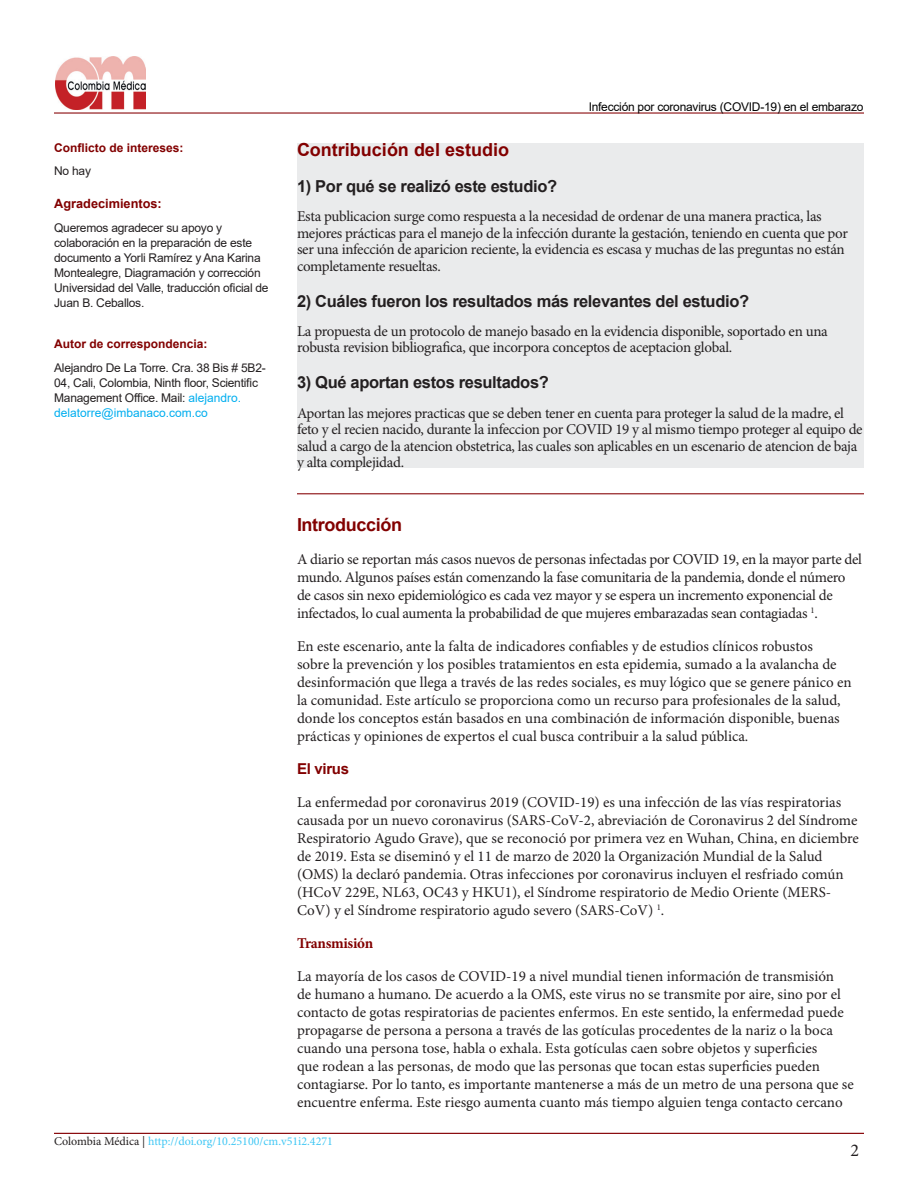
<style>
.page{position:relative;width:918px;height:1188px;background:#fff}
.page>*{position:absolute;margin:0;border:0;box-sizing:border-box;transform-origin:0 0}
.t1{font:700 18px "Arial";color:#820000}
.t2{font:700 18px "Arial";letter-spacing:-.02em;color:#820000}
.t3{font:18px "Minion Pro";color:#231f20}
.t4{font:700 16.5px "Arial";letter-spacing:-.02em;color:#231f20}
.t5{font:15px/18px "Minion Pro";letter-spacing:-.01em;color:#231f20}
.t6{font:700 15px "Minion Pro";letter-spacing:-.02em;color:#820000}
.t7{font:700 15px "Arial";letter-spacing:-.02em;color:#820000}
.t8{font:700 12.75px "Arial";color:#820000}
.t9{font:12px/15px "Arial";letter-spacing:-.02em;color:#231f20}
.t10{font:12px "Minion Pro";color:#40c7f4}
.t11{font:12px "Arial";letter-spacing:-.02em;color:#000}
.t12{font:700 12px "Arial";color:#820000}
.s1{color:#00aeef}
.s2{color:#231f20}
</style>
<div class="page">
<img style="left:55px;top:57px;width:91px;height:52px">
<hr style="left:54px;top:112px;width:810px;height:2px;background:#8b0d10">
<hr style="left:54px;top:1133px;width:810px;height:1px;background:#8b0d10">
<div style="left:297px;top:143px;width:567px;height:325px;background:#eaebec"></div>
<hr style="left:297px;top:493px;width:567px;height:1px;background:#8b0d10">
<p class="t12" style="left:54px;top:139px;width:131px">Conflicto de intereses:</p>
<p class="t9" style="left:54px;top:164px;width:38px">No hay</p>
<p class="t8" style="left:54px;top:195px;width:109px">Agradecimientos:</p>
<p class="t9" style="left:54px;top:220px;width:216px">Queremos agradecer su apoyo y colaboración en la preparación de este documento a Yorli Ramírez y Ana Karina Montealegre, Diagramación y corrección Universidad del Valle, traducción oficial de Juan B. Ceballos.</p>
<p class="t12" style="left:54px;top:336px;width:155px">Autor de correspondencia:</p>
<p class="t9" style="left:54px;top:360px;width:213px">Alejandro De La Torre. Cra. 38 Bis # 5B2- 04, Cali, Colombia, Ninth floor, Scientific Management Office. Mail: <span class="s1">alejandro. delatorre@imbanaco.com.co</span></p>
<p class="t11" style="left:589px;top:98px;width:276px">Infección por coronavirus (COVID-19) en el embarazo</p>
<p class="t1" style="left:297px;top:137px;width:214px">Contribución del estudio</p>
<p class="t4" style="left:297px;top:175px;width:262px">1) Por qué se realizó este estudio?</p>
<p class="t5" style="left:297px;top:209px;width:552px;line-height:16.5px">Esta publicacion surge como respuesta a la necesidad de ordenar de una manera practica, las mejores prácticas para el manejo de la infección durante la gestación, teniendo en cuenta que por ser una infección de aparicion reciente, la evidencia es escasa y muchas de las preguntas no están completamente resueltas.</p>
<p class="t4" style="left:297px;top:289px;width:454px">2) Cuáles fueron los resultados más relevantes del estudio?</p>
<p class="t5" style="left:297px;top:324px;width:532px;line-height:16.5px">La propuesta de un protocolo de manejo basado en la evidencia disponible, soportado en una robusta revision bibliografica, que incorpora conceptos de aceptacion global.</p>
<p class="t4" style="left:297px;top:371px;width:254px">3) Qué aportan estos resultados?</p>
<p class="t5" style="left:297px;top:405px;width:567px;line-height:16.5px">Aportan las mejores practicas que se deben tener en cuenta para proteger la salud de la madre, el feto y el recien nacido, durante la infeccion por COVID 19 y al mismo tiempo proteger al equipo de salud a cargo de la atencion obstetrica, las cuales son aplicables en un escenario de atencion de baja y alta complejidad.</p>
<p class="t2" style="left:297px;top:512px;width:107px">Introducción</p>
<p class="t5" style="left:297px;top:551px;width:566px">A diario se reportan más casos nuevos de personas infectadas por COVID 19, en la mayor parte del mundo. Algunos países están comenzando la fase comunitaria de la pandemia, donde el número de casos sin nexo epidemiológico es cada vez mayor y se espera un incremento exponencial de infectados, lo cual aumenta la probabilidad de que mujeres embarazadas sean contagiadas <sup>1</sup>.</p>
<p class="t5" style="left:297px;top:638px;width:556px">En este escenario, ante la falta de indicadores confiables y de estudios clínicos robustos<br>sobre la prevención y los posibles tratamientos en esta epidemia, sumado a la avalancha de desinformación que llega a través de las redes sociales, es muy lógico que se genere pánico en la comunidad. Este artículo se proporciona como un recurso para profesionales de la salud, donde los conceptos están basados en una combinación de información disponible, buenas prácticas y opiniones de expertos el cual busca contribuir a la salud pública.</p>
<p class="t7" style="left:297px;top:758px;width:54px">El virus</p>
<p class="t5" style="left:297px;top:794px;width:563px">La enfermedad por coronavirus 2019 (COVID-19) es una infección de las vías respiratorias causada por un nuevo coronavirus (SARS-CoV-2, abreviación de Coronavirus 2 del Síndrome Respiratorio Agudo Grave), que se reconoció por primera vez en Wuhan, China, en diciembre de 2019. Esta se diseminó y el 11 de marzo de 2020 la Organización Mundial de la Salud (OMS) la declaró pandemia. Otras infecciones por coronavirus incluyen el resfriado común (HCoV 229E, NL63, OC43 y HKU1), el Síndrome respiratorio de Medio Oriente (MERS-CoV) y el Síndrome respiratorio agudo severo (SARS-CoV) <sup>1</sup>.</p>
<p class="t6" style="left:297px;top:933px;width:78px">Transmisión</p>
<p class="t5" style="left:297px;top:968px;width:558px">La mayoría de los casos de COVID-19 a nivel mundial tienen información de transmisión<br>de humano a humano. De acuerdo a la OMS, este virus no se transmite por aire, sino por el contacto de gotas respiratorias de pacientes enfermos. En este sentido, la enfermedad puede propagarse de persona a persona a través de las gotículas procedentes de la nariz o la boca cuando una persona tose, habla o exhala. Esta gotículas caen sobre objetos y superficies<br>que rodean a las personas, de modo que las personas que tocan estas superficies pueden contagiarse. Por lo tanto, es importante mantenerse a más de un metro de una persona que se encuentre enferma. Este riesgo aumenta cuanto más tiempo alguien tenga contacto cercano</p>
<p class="t10" style="left:54px;top:1134px;width:280px"><span class="s2">Colombia Médica |</span> http://doi.org/10.25100/cm.v51i2.4271</p>
<p class="t3" style="left:850px;top:1139px;width:10px">2</p>
</div>
